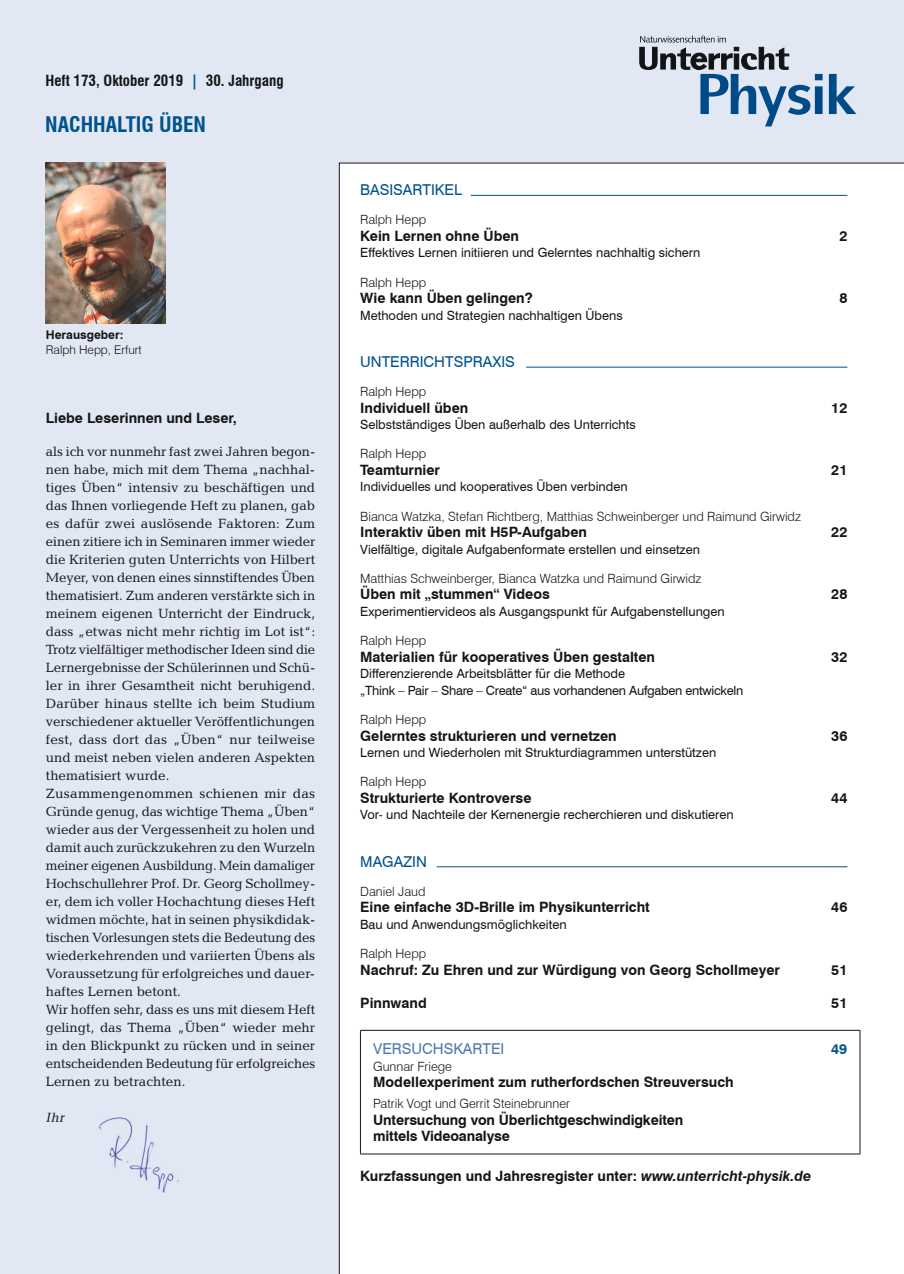
<style>
.page{position:relative;width:904px;height:1274px;background:#e2e7f4}
.page>*{position:absolute;margin:0;border:0;box-sizing:border-box;transform-origin:0 0}
.t1{font:700 condensed 21px "Swiss 721 BT";color:#00528e}
.t2{font:15px "Swiss 721 BT";color:#00528e}
.t3{font:700 condensed 15px "Swiss 721 BT";color:#151616}
.t4{font:15px "Swiss 721 BT";color:#4f79ab}
.t5{font:700 14.25px/16.5px "Swiss 721 BT";color:#151616}
.t6{font:700 14.25px "Swiss 721 BT";color:#00528e}
.t7{font:13.5px/18px "Candida Std";color:#151616}
.t8{font:italic 13.5px "Candida Std";color:#151616}
.t9{font:12.75px "Swiss 721 BT";color:#151616}
.t10{font:300 12.75px "Swiss 721 BT";color:#151616}
.t11{font:12.75px/16.5px "Swiss 721 BT";letter-spacing:-.02em;color:#151616}
.t12{font:300 12px "Swiss 721 BT";color:#151616}
.t13{font:700 12px "Swiss 721 BT";color:#151616}
.s1{color:#00528e}
.s2{font-style:italic}
</style>
<div class="page">
<div style="left:339px;top:163px;width:565px;height:1111px;background:#fff"></div>
<hr style="left:471px;top:195px;width:376px;height:1px;background:#00528e">
<hr style="left:526px;top:367px;width:321px;height:1px;background:#00528e">
<hr style="left:437px;top:866px;width:410px;height:1px;background:#00528e">
<hr style="left:360px;top:1030px;width:500px;height:1px;background:#151616">
<hr style="left:360px;top:1030px;width:1px;height:124px;background:#151616">
<hr style="left:860px;top:1030px;width:1px;height:124px;background:#151616">
<hr style="left:360px;top:1154px;width:500px;height:1px;background:#151616">
<svg style="left:829px;top:74px;width:27px;height:40px"></svg>
<svg style="left:639px;top:35px;width:184px;height:91px"></svg>
<img style="left:46px;top:163px;width:120px;height:160px">
<img style="left:99px;top:1117px;width:80px;height:76px">
<svg style="left:897px;top:1267px;width:7px;height:7px"></svg>
<p class="t3" style="left:46px;top:72px;width:240px">Heft 173, Oktober 2019 <span class="s1">|</span> 30. Jahrgang</p>
<h1 class="t1" style="left:45px;top:112px;width:162px">NACHHALTIG ÜBEN</h1>
<p class="t13" style="left:46px;top:328px;width:79px">Herausgeber:</p>
<p class="t12" style="left:46px;top:343px;width:97px">Ralph Hepp, Erfurt</p>
<p class="t5" style="left:46px;top:410px;width:192px">Liebe Leserinnen und Leser,</p>
<p class="t7" style="left:46px;top:442px;width:271px">als ich vor nunmehr fast zwei Jahren begon&shy;nen habe, mich mit dem Thema „nachhal&shy;tiges Üben“ intensiv zu beschäftigen und das Ihnen vorliegende Heft zu planen, gab es dafür zwei auslösende Faktoren: Zum einen zitiere ich in Seminaren immer wieder die Kriterien guten Unterrichts von Hilbert Meyer, von denen eines sinnstiftendes Üben thematisiert. Zum anderen verstärkte sich in meinem eigenen Unterricht der Eindruck, dass „etwas nicht mehr richtig im Lot ist“:<br>Trotz vielfältiger methodischer Ideen sind die Lernergebnisse der Schülerinnen und Schü&shy;ler in ihrer Gesamtheit nicht beruhigend.<br>Darüber hinaus stellte ich beim Studium verschiedener aktueller Veröffentlichungen fest, dass dort das „Üben“ nur teilweise und meist neben vielen anderen Aspekten thematisiert wurde.<br>Zusammengenommen schienen mir das Gründe genug, das wichtige Thema „Üben“ wieder aus der Vergessenheit zu holen und damit auch zurückzukehren zu den Wurzeln meiner eigenen Ausbildung. Mein damaliger Hochschullehrer Prof. Dr. Georg Schollmey&shy;er, dem ich voller Hochachtung dieses Heft widmen möchte, hat in seinen physikdidak&shy;tischen Vorlesungen stets die Bedeutung des wiederkehrenden und variierten Übens als Voraussetzung für erfolgreiches und dauer&shy;haftes Lernen betont.<br>Wir hoffen sehr, dass es uns mit diesem Heft gelingt, das Thema „Üben“ wieder mehr in den Blickpunkt zu rücken und in seiner entscheidenden Bedeutung für erfolgreiches Lernen zu betrachten.</p>
<p class="t8" style="left:46px;top:1109px;width:20px">Ihr</p>
<p class="t2" style="left:360px;top:181px;width:103px">BASISARTIKEL</p>
<p class="t10" style="left:360px;top:212px;width:67px">Ralph Hepp</p>
<p class="t5" style="left:360px;top:227px;width:160px">Kein Lernen ohne Üben</p>
<p class="t5" style="left:839px;top:227px;width:10px">2</p>
<p class="t9" style="left:360px;top:245px;width:342px">Effektives Lernen initiieren und Gelerntes nachhaltig sichern</p>
<p class="t10" style="left:360px;top:274px;width:67px">Ralph Hepp</p>
<p class="t5" style="left:360px;top:290px;width:174px">Wie kann Üben gelingen?</p>
<p class="t5" style="left:839px;top:290px;width:10px">8</p>
<p class="t9" style="left:360px;top:307px;width:264px">Methoden und Strategien nachhaltigen Übens</p>
<p class="t2" style="left:360px;top:352px;width:156px">UNTERRICHTSPRAXIS</p>
<p class="t10" style="left:360px;top:384px;width:67px">Ralph Hepp</p>
<p class="t5" style="left:360px;top:399px;width:110px">Individuell üben</p>
<p class="t5" style="left:831px;top:399px;width:18px">12</p>
<p class="t9" style="left:360px;top:417px;width:277px">Selbstständiges Üben außerhalb des Unterrichts</p>
<p class="t10" style="left:360px;top:446px;width:67px">Ralph Hepp</p>
<p class="t5" style="left:360px;top:461px;width:81px">Teamturnier</p>
<p class="t5" style="left:831px;top:461px;width:18px">21</p>
<p class="t9" style="left:360px;top:479px;width:269px">Individuelles und kooperatives Üben verbinden</p>
<p class="t10" style="left:360px;top:508px;width:442px">Bianca Watzka, Stefan Richtberg, Matthias Schweinberger und Raimund Girwidz</p>
<p class="t5" style="left:360px;top:524px;width:228px">Interaktiv üben mit H5P-Aufgaben</p>
<p class="t5" style="left:831px;top:524px;width:18px">22</p>
<p class="t9" style="left:360px;top:541px;width:341px">Vielfältige, digitale Aufgabenformate erstellen und einsetzen</p>
<p class="t10" style="left:360px;top:571px;width:343px">Matthias Schweinberger, Bianca Watzka und Raimund Girwidz</p>
<p class="t5" style="left:360px;top:586px;width:191px">Üben mit „stummen“ Videos</p>
<p class="t5" style="left:831px;top:586px;width:18px">28</p>
<p class="t9" style="left:360px;top:604px;width:366px">Experimentiervideos als Ausgangspunkt für Aufgabenstellungen</p>
<p class="t10" style="left:360px;top:633px;width:67px">Ralph Hepp</p>
<p class="t5" style="left:360px;top:648px;width:296px">Materialien für kooperatives Üben gestalten</p>
<p class="t5" style="left:831px;top:648px;width:18px">32</p>
<p class="t11" style="left:360px;top:665px;width:385px">Differenzierende Arbeitsblätter für die Methode<br>„Think – Pair – Share – Create“ aus vorhandenen Aufgaben entwickeln</p>
<p class="t10" style="left:360px;top:712px;width:67px">Ralph Hepp</p>
<p class="t5" style="left:360px;top:727px;width:258px">Gelerntes strukturieren und vernetzen</p>
<p class="t5" style="left:831px;top:727px;width:18px">36</p>
<p class="t9" style="left:360px;top:745px;width:358px">Lernen und Wiederholen mit Strukturdiagrammen unterstützen</p>
<p class="t10" style="left:360px;top:774px;width:67px">Ralph Hepp</p>
<p class="t5" style="left:360px;top:789px;width:173px">Strukturierte Kontroverse</p>
<p class="t5" style="left:831px;top:789px;width:18px">44</p>
<p class="t9" style="left:360px;top:807px;width:375px">Vor- und Nachteile der Kernenergie recherchieren und diskutieren</p>
<p class="t2" style="left:360px;top:852px;width:68px">MAGAZIN</p>
<p class="t10" style="left:360px;top:883px;width:67px">Daniel Jaud</p>
<p class="t5" style="left:360px;top:899px;width:291px">Eine einfache 3D-Brille im Physikunterricht</p>
<p class="t5" style="left:831px;top:899px;width:18px">46</p>
<p class="t9" style="left:360px;top:916px;width:208px">Bau und Anwendungsmöglichkeiten</p>
<p class="t10" style="left:360px;top:946px;width:67px">Ralph Hepp</p>
<p class="t5" style="left:360px;top:961px;width:421px">Nachruf: Zu Ehren und zur Würdigung von Georg Schollmeyer</p>
<p class="t5" style="left:831px;top:961px;width:18px">51</p>
<p class="t5" style="left:360px;top:994px;width:68px">Pinnwand</p>
<p class="t5" style="left:831px;top:994px;width:18px">51</p>
<p class="t4" style="left:373px;top:1040px;width:133px">VERSUCHSKARTEI</p>
<p class="t6" style="left:831px;top:1041px;width:18px">49</p>
<p class="t10" style="left:373px;top:1059px;width:80px">Gunnar Friege</p>
<p class="t5" style="left:373px;top:1074px;width:362px">Modellexperiment zum rutherfordschen Streuversuch</p>
<p class="t10" style="left:373px;top:1096px;width:198px">Patrik Vogt und Gerrit Steinebrunner</p>
<p class="t5" style="left:373px;top:1111px;width:312px">Untersuchung von Überlichtgeschwindigkeiten mittels Videoanalyse</p>
<p class="t5" style="left:360px;top:1168px;width:453px">Kurzfassungen und Jahresregister unter: <span class="s2">www.unterricht-physik.de</span></p>
</div>
